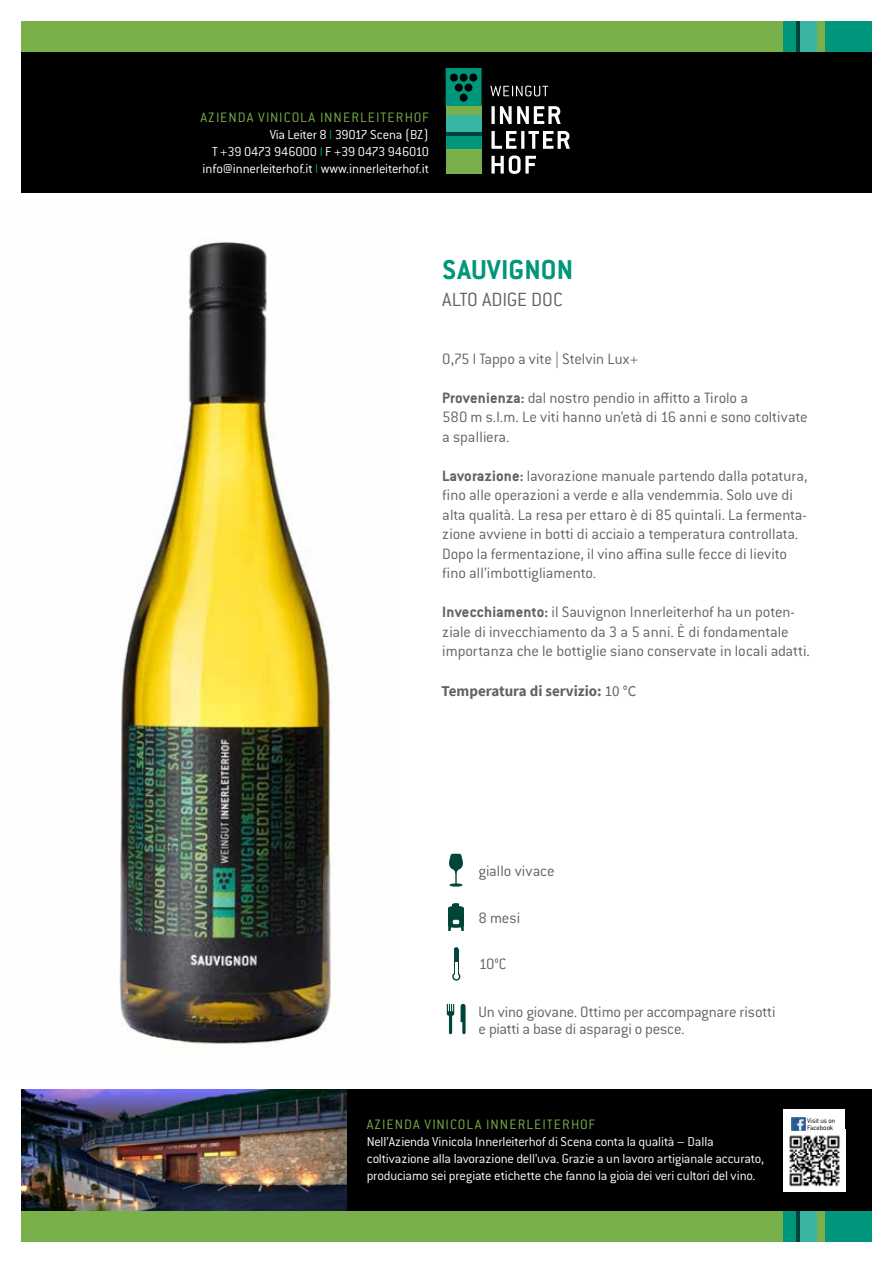
<style>
.page{position:relative;width:893px;height:1263px;background:#fff}
.page>*{position:absolute;margin:0;border:0;box-sizing:border-box;transform-origin:0 0}
.t1{font:30px "Conduit ITC Prob";letter-spacing:.005em;color:#00967b}
.t2{font:21px "Conduit ITC Pro L";letter-spacing:-.015em;color:#626261}
.t3{font:16.5px/19.5px "Conduit ITC Pro L";letter-spacing:-.005em;color:#626261}
.t4{font:700 16.5px "Conduit ITC Pro";color:#626261}
.t5{font:15px "Conduit ITC Pro L";letter-spacing:.075em;color:#7ab04a}
.t6{font:700 15px "Source Sans Pro";color:#646363}
.t7{font:14.25px/17.1px "Conduit ITC Pro L";letter-spacing:-.015em;color:#fff;text-align:right}
.t8{font:7.5px/7.5px "Conduit ITC Pro L";letter-spacing:-.015em;color:#000}
.s1{color:#00967b}
.s2{font-family:"Conduit ITC Pro";font-weight:700}
.s3{font-weight:400}
</style>
<div class="page">
<div style="left:21px;top:21px;width:851px;height:171px;background:#000"></div>
<div style="left:21px;top:1090px;width:851px;height:122px;background:#000"></div>
<svg style="left:449px;top:854px;width:14px;height:33px"></svg>
<svg style="left:446px;top:1003px;width:20px;height:32px"></svg>
<svg style="left:452px;top:972px;width:8px;height:8px"></svg>
<div style="left:454px;top:949px;width:5px;height:24px;background:#00443a"></div>
<svg style="left:454px;top:974px;width:5px;height:5px"></svg>
<hr style="left:455px;top:962px;width:3px;height:14px;background:#fff">
<div style="left:825px;top:21px;width:47px;height:31px;background:#00967b"></div>
<div style="left:758px;top:21px;width:25px;height:31px;background:#7ab04a"></div>
<div style="left:816px;top:21px;width:9px;height:31px;background:#7ab04a"></div>
<div style="left:783px;top:21px;width:13px;height:31px;background:#00967b"></div>
<div style="left:800px;top:21px;width:16px;height:31px;background:#39b5a1"></div>
<hr style="left:796px;top:21px;width:4px;height:31px;background:#00443a">
<div style="left:21px;top:21px;width:747px;height:31px;background:#7ab04a"></div>
<div style="left:825px;top:1211px;width:47px;height:31px;background:#00967b"></div>
<div style="left:758px;top:1211px;width:25px;height:31px;background:#7ab04a"></div>
<div style="left:816px;top:1211px;width:9px;height:31px;background:#7ab04a"></div>
<div style="left:783px;top:1211px;width:13px;height:31px;background:#00967b"></div>
<div style="left:800px;top:1211px;width:16px;height:31px;background:#39b5a1"></div>
<hr style="left:796px;top:1211px;width:4px;height:31px;background:#00443a">
<div style="left:21px;top:1211px;width:747px;height:31px;background:#7ab04a"></div>
<svg style="left:446px;top:68px;width:36px;height:39px"></svg>
<div style="left:446px;top:149px;width:36px;height:25px;background:#7ab04a"></div>
<div style="left:446px;top:107px;width:36px;height:8px;background:#7ab04a"></div>
<div style="left:446px;top:135px;width:36px;height:14px;background:#00967b"></div>
<div style="left:446px;top:115px;width:36px;height:17px;background:#39b5a1"></div>
<hr style="left:446px;top:132px;width:36px;height:3px;background:#00443a">
<svg style="left:490px;top:86px;width:58px;height:10px"></svg>
<svg style="left:491px;top:106px;width:4px;height:18px"></svg>
<svg style="left:500px;top:106px;width:61px;height:18px"></svg>
<svg style="left:491px;top:131px;width:25px;height:18px"></svg>
<hr style="left:521px;top:131px;width:3px;height:18px;background:#fff">
<svg style="left:528px;top:131px;width:42px;height:18px"></svg>
<svg style="left:491px;top:155px;width:45px;height:19px"></svg>
<img style="left:21px;top:1090px;width:326px;height:121px">
<svg style="left:448px;top:906px;width:16px;height:4px"></svg>
<svg style="left:453px;top:903px;width:6px;height:5px"></svg>
<div style="left:448px;top:908px;width:16px;height:18px;background:#00443a"></div>
<svg style="left:448px;top:919px;width:16px;height:13px"></svg>
<div style="left:783px;top:1110px;width:62px;height:82px;background:#fff"></div>
<img style="left:789px;top:1130px;width:51px;height:57px">
<img style="left:792px;top:1117px;width:13px;height:14px">
<img style="left:119px;top:241px;width:213px;height:807px">
<p class="t5" style="left:200px;top:109px;width:230px">AZIENDA VINICOLA INNERLEITERHOF</p>
<p class="t7" style="left:202px;top:126px;width:228px">Via Leiter 8 <span class="s1">l</span> 39017 Scena (BZ)<br>T +39 0473 946000 <span class="s1">l</span> F +39 0473 946010 info@innerleiterhof.it <span class="s1">l</span> www.innerleiterhof.it</p>
<h1 class="t1" style="left:442px;top:253px;width:197px">SAUVIGNON 2015</h1>
<p class="t2" style="left:442px;top:288px;width:122px">ALTO ADIGE DOC</p>
<p class="t3" style="left:442px;top:349px;width:197px">0,75 l Tappo a vite | Stelvin Lux+</p>
<p class="t3" style="left:442px;top:388px;width:367px"><span class="s2">Provenienza:</span> dal nostro pendio in affitto a Tirolo a<br>580 m s.l.m. Le viti hanno un’età di 16 anni e sono coltivate a spalliera.</p>
<p class="t3" style="left:442px;top:466px;width:367px"><span class="s2">Lavorazione:</span> lavorazione manuale partendo dalla potatura, fino alle operazioni a verde e alla vendemmia. Solo uve di alta qualità. La resa per ettaro è di 85 quintali. La fermenta&shy;zione avviene in botti di acciaio a temperatura controllata.<br>Dopo la fermentazione, il vino affina sulle fecce di lievito fino all’imbottigliamento.</p>
<p class="t3" style="left:442px;top:603px;width:369px"><span class="s2">Invecchiamento:</span> il Sauvignon Innerleiterhof ha un poten&shy;ziale di invecchiamento da 3 a 5 anni. È di fondamentale importanza che le bottiglie siano conservate in locali adatti.</p>
<p class="t4" style="left:442px;top:681px;width:31px">Dati:</p>
<p class="t6" style="left:442px;top:680px;width:196px">Temperatura di servizio: <span class="s3">10 °C</span></p>
<p class="t3" style="left:478px;top:861px;width:78px">giallo vivace</p>
<p class="t3" style="left:478px;top:908px;width:43px">8 mesi</p>
<p class="t3" style="left:479px;top:954px;width:29px">10°C</p>
<p class="t3" style="left:479px;top:1004px;width:298px;line-height:16.5px">Un vino giovane. Ottimo per accompagnare risotti e piatti a base di asparagi o pesce.</p>
<p class="t5" style="left:367px;top:1116px;width:230px">AZIENDA VINICOLA INNERLEITERHOF</p>
<p class="t7" style="left:367px;top:1133px;width:399px;text-align:left">Nell’Azienda Vinicola Innerleiterhof di Scena conta la qualità – Dalla coltivazione alla lavorazione dell’uva. Grazie a un lavoro artigianale accurato, produciamo sei pregiate etichette che fanno la gioia dei veri cultori del vino.</p>
<p class="t8" style="left:807px;top:1117px;width:30px">Visit us on<br>Facebook</p>
</div>
